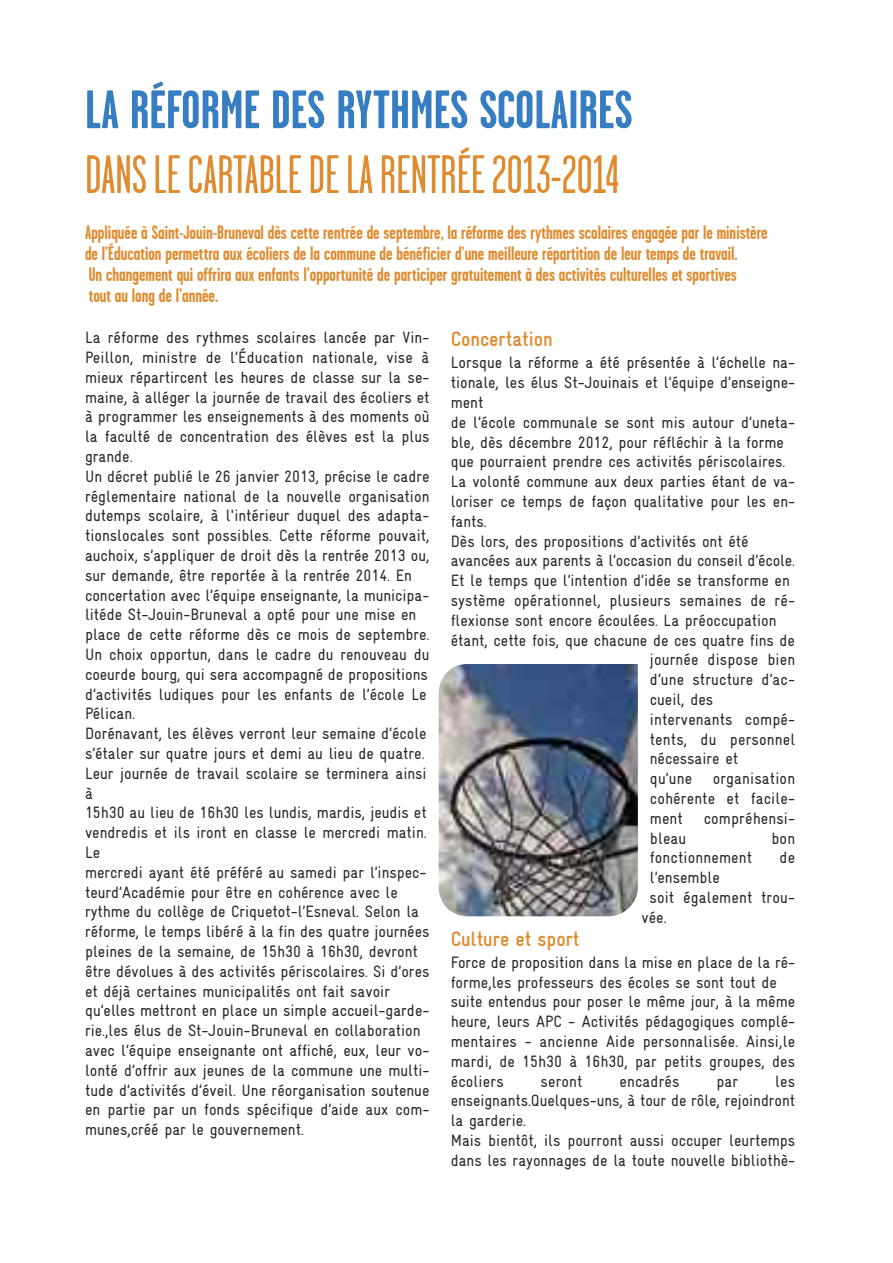
<style>
.page{position:relative;width:893px;height:1263px;background:#fff}
.page>*{position:absolute;margin:0;border:0;box-sizing:border-box;transform-origin:0 0}
.t1{font:54px "Garage Gothic";color:#df8c31}
.t2{font:700 54px "Garage Gothic";color:#367dc1}
.t3{font:700 21px "Gravur Condensed";color:#df8c31}
.t4{font:700 19.5px/21px "Garage Gothic";color:#df8c31}
.t5{font:16.5px/19.8px "Gravur Condensed";color:#272627}
</style>
<div class="page">
<img style="left:439px;top:664px;width:199px;height:252px">
<h1 class="t2" style="left:85px;top:78px;width:549px">LA RÉFORME DES RYTHMES SCOLAIRES</h1>
<h1 class="t1" style="left:85px;top:143px;width:536px">DANSLECARTABLEDELARENTRÉE2013-2014</h1>
<p class="t4" style="left:85px;top:221px;width:684px">Appliquée à Saint-Jouin-Bruneval dès cette rentrée de septembre, la réforme des rythmes scolaires engagée par le ministère de l’Éducation permettra aux écoliers de la commune de bénéficier d’une meilleure répartition de leur temps de travail.<br>Un changement qui offrira aux enfants l’opportunité de participer gratuitement à des activités culturelles et sportives<br>tout au long de l’année.</p>
<p class="t5" style="left:85px;top:329px;width:346px">La réforme des rythmes scolaires lancée par Vin-Peillon, ministre de l’Éducation nationale, vise à mieux répartircent les heures de classe sur la se&shy;maine, à alléger la journée de travail des écoliers et à programmer les enseignements à des moments où la faculté de concentration des élèves est la plus grande.<br>Un décret publié le 26 janvier 2013, précise le cadre réglementaire national de la nouvelle organisation dutemps scolaire, à l'intérieur duquel des adapta&shy;tionslocales sont possibles. Cette réforme pouvait, auchoix, s’appliquer de droit dès la rentrée 2013 ou, sur demande, être reportée à la rentrée 2014. En concertation avec l’équipe enseignante, la municipa&shy;litéde St-Jouin-Bruneval a opté pour une mise en place de cette réforme dès ce mois de septembre.<br>Un choix opportun, dans le cadre du renouveau du coeurde bourg, qui sera accompagné de propositions d’activités ludiques pour les enfants de l’école Le Pélican.<br>Dorénavant, les élèves verront leur semaine d’école s’étaler sur quatre jours et demi au lieu de quatre.<br>Leur journée de travail scolaire se terminera ainsi à<br>15h30 au lieu de 16h30 les lundis, mardis, jeudis et vendredis et ils iront en classe le mercredi matin.<br>Le<br>mercredi ayant été préféré au samedi par l’inspec&shy;teurd’Académie pour être en cohérence avec le rythme du collège de Criquetot-l’Esneval. Selon la réforme, le temps libéré à la fin des quatre journées pleines de la semaine, de 15h30 à 16h30, devront être dévolues à des activités périscolaires. Si d’ores et déjà certaines municipalités ont fait savoir qu’elles mettront en place un simple accueil-garde&shy;rie.,les élus de St-Jouin-Bruneval en collaboration avec l’équipe enseignante ont affiché, eux, leur vo&shy;lonté d’offrir aux jeunes de la commune une multi&shy;tude d’activités d’éveil. Une réorganisation soutenue en partie par un fonds spécifique d’aide aux com&shy;munes,créé par le gouvernement.</p>
<p class="t3" style="left:451px;top:332px;width:104px">Concertation</p>
<p class="t5" style="left:451px;top:354px;width:346px">Lorsque la réforme a été présentée à l’échelle na-</p>
<p class="t5" style="left:451px;top:374px;width:346px">tionale, les élus St-Jouinais et l’équipe d’enseigne-</p>
<p class="t5" style="left:451px;top:394px;width:34px">ment</p>
<p class="t5" style="left:451px;top:414px;width:346px">de l’école communale se sont mis autour d’uneta-</p>
<p class="t5" style="left:451px;top:434px;width:335px">ble, dès décembre 2012, pour réfléchir à la forme</p>
<p class="t5" style="left:451px;top:453px;width:336px">que pourraient prendre ces activités périscolaires.</p>
<p class="t5" style="left:451px;top:473px;width:346px">La volonté commune aux deux parties étant de va-</p>
<p class="t5" style="left:451px;top:493px;width:346px">loriser ce temps de façon qualitative pour les en-</p>
<p class="t5" style="left:451px;top:513px;width:38px">fants.</p>
<p class="t5" style="left:451px;top:533px;width:299px">Dès lors, des propositions d’activités ont été</p>
<p class="t5" style="left:451px;top:552px;width:346px">avancées aux parents à l’occasion du conseil d’école.</p>
<p class="t5" style="left:451px;top:572px;width:341px">Et le temps que l’intention d’idée se transforme en</p>
<p class="t5" style="left:451px;top:592px;width:346px">système opérationnel, plusieurs semaines de ré-</p>
<p class="t5" style="left:451px;top:612px;width:327px">flexionse sont encore écoulées. La préoccupation</p>
<p class="t5" style="left:451px;top:632px;width:346px">étant, cette fois, que chacune de ces quatre fins de</p>
<p class="t5" style="left:650px;top:651px;width:147px">journée dispose bien</p>
<p class="t5" style="left:650px;top:671px;width:147px">d’une structure d’ac-</p>
<p class="t5" style="left:650px;top:691px;width:65px">cueil, des</p>
<p class="t5" style="left:650px;top:711px;width:147px">intervenants compé-</p>
<p class="t5" style="left:650px;top:731px;width:147px">tents, du personnel</p>
<p class="t5" style="left:650px;top:750px;width:90px">nécessaire et</p>
<p class="t5" style="left:650px;top:770px;width:147px">qu’une organisation</p>
<p class="t5" style="left:650px;top:790px;width:147px">cohérente et facile-</p>
<p class="t5" style="left:650px;top:810px;width:35px">ment</p>
<p class="t5" style="left:704px;top:810px;width:93px">compréhensi-</p>
<p class="t5" style="left:650px;top:830px;width:38px">bleau</p>
<p class="t5" style="left:771px;top:830px;width:25px">bon</p>
<p class="t5" style="left:650px;top:849px;width:104px">fonctionnement</p>
<p class="t5" style="left:780px;top:849px;width:17px">de</p>
<p class="t5" style="left:650px;top:869px;width:71px">l’ensemble</p>
<p class="t5" style="left:649px;top:889px;width:147px">soit également trou-</p>
<p class="t5" style="left:642px;top:909px;width:27px">vée.</p>
<p class="t3" style="left:451px;top:931px;width:130px">Culture et sport</p>
<p class="t5" style="left:451px;top:954px;width:346px">Force de proposition dans la mise en place de la ré&shy;forme,les professeurs des écoles se sont tout de suite entendus pour poser le même jour, à la même heure, leurs APC - Activités pédagogiques complé&shy;mentaires - ancienne Aide personnalisée. Ainsi,le mardi, de 15h30 à 16h30, par petits groupes, des écoliers</p>
<p class="t5" style="left:451px;top:1073px;width:346px;text-indent:324px">les enseignants.Quelques-uns, à tour de rôle, rejoindront la garderie.<br>Mais bientôt, ils pourront aussi occuper leurtemps dans les rayonnages de la toute nouvelle bibliothè-</p>
<p class="t5" style="left:541px;top:1073px;width:43px">seront</p>
<p class="t5" style="left:619px;top:1073px;width:62px">encadrés</p>
<p class="t5" style="left:716px;top:1073px;width:23px">par</p>
</div>
